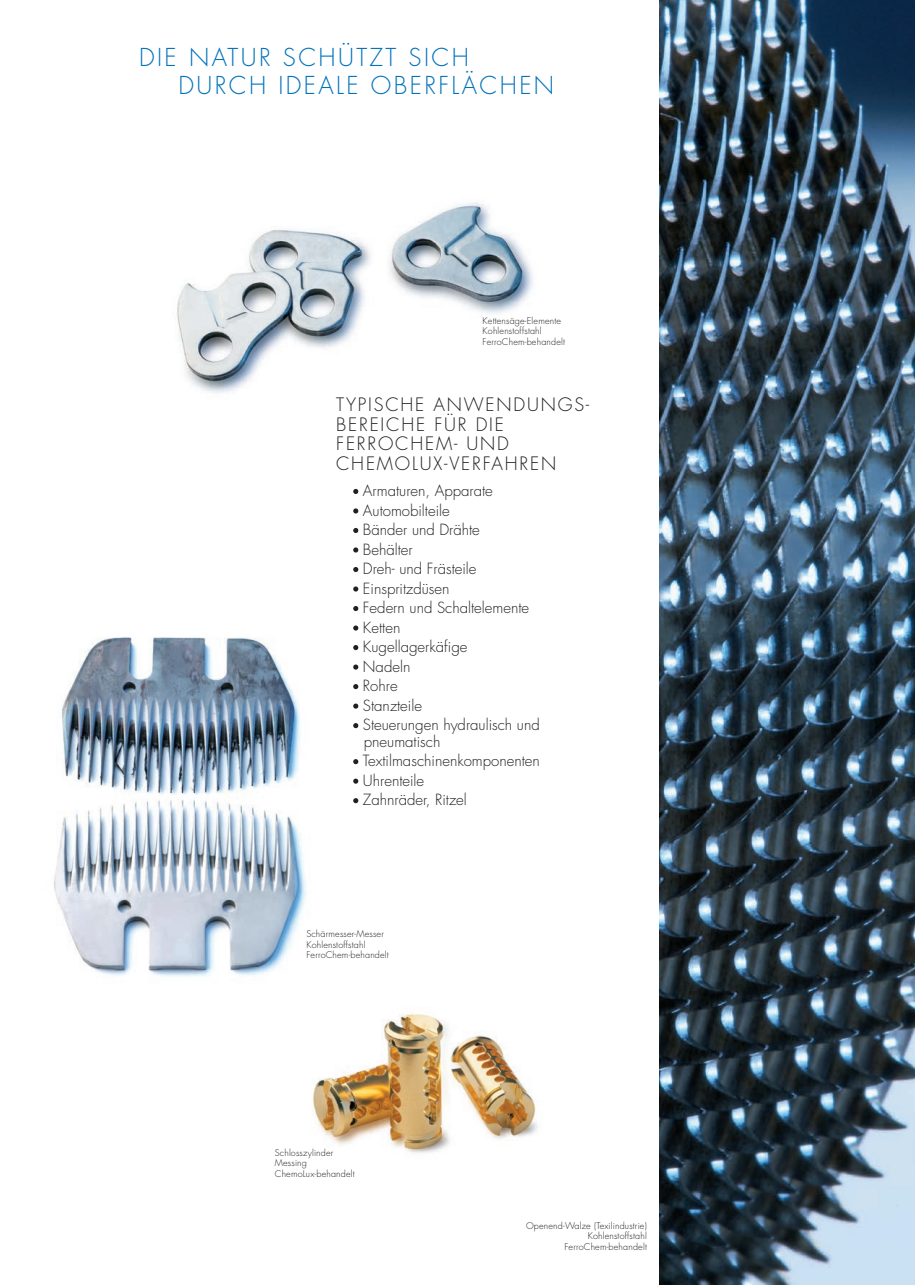
<style>
.page{position:relative;width:915px;height:1285px;background:#fff}
.page>*{position:absolute;margin:0;border:0;box-sizing:border-box;transform-origin:0 0}
.t1{font:300 24px/28.5px "Futura";letter-spacing:.1em;color:#0072bc}
.t2{font:300 18px/19.5px "Futura";letter-spacing:.1em;color:#231f20}
.t3{font:300 15px/19.5px "Futura";color:#231f20}
.t4{font:300 9px/10.5px "Futura";letter-spacing:.02em;color:#231f20}
</style>
<div class="page">
<img style="left:177px;top:202px;width:356px;height:191px">
<img style="left:659px;top:0;width:255px;height:1284px">
<img style="left:54px;top:637px;width:253px;height:340px">
<img style="left:312px;top:1013px;width:226px;height:140px">
<svg style="left:353px;top:798px;width:5px;height:5px"></svg>
<svg style="left:353px;top:778px;width:5px;height:5px"></svg>
<svg style="left:353px;top:759px;width:5px;height:5px"></svg>
<svg style="left:353px;top:723px;width:5px;height:5px"></svg>
<svg style="left:353px;top:703px;width:5px;height:5px"></svg>
<svg style="left:353px;top:684px;width:5px;height:5px"></svg>
<svg style="left:353px;top:664px;width:5px;height:5px"></svg>
<svg style="left:353px;top:645px;width:5px;height:5px"></svg>
<svg style="left:353px;top:625px;width:5px;height:5px"></svg>
<svg style="left:353px;top:606px;width:5px;height:5px"></svg>
<svg style="left:353px;top:586px;width:5px;height:5px"></svg>
<svg style="left:353px;top:567px;width:5px;height:5px"></svg>
<svg style="left:353px;top:547px;width:5px;height:5px"></svg>
<svg style="left:353px;top:528px;width:5px;height:5px"></svg>
<svg style="left:353px;top:508px;width:5px;height:5px"></svg>
<svg style="left:353px;top:489px;width:5px;height:5px"></svg>
<h1 class="t1" style="left:178px;top:45px;width:377px;text-indent:-39px">DIE NATUR SCHÜTZT SICH<br>DURCH IDEALE OBERFLÄCHEN</h1>
<p class="t4" style="left:482px;top:316px;width:84px">Kettensäge-Elemente<br>Kohlenstoffstahl<br>FerroChem-behandelt</p>
<p class="t2" style="left:336px;top:396px;width:254px">TYPISCHE ANWENDUNGS-<br>BEREICHE FÜR DIE<br>FERROCHEM- UND<br>CHEMOLUX-VERFAHREN</p>
<p class="t3" style="left:363px;top:482px;width:178px">Armaturen, Apparate<br>Automobilteile<br>Bänder und Drähte<br>Behälter<br>Dreh- und Frästeile<br>Einspritzdüsen<br>Federn und Schaltelemente<br>Ketten<br>Kugellagerkäfige<br>Nadeln<br>Rohre<br>Stanzteile<br>Steuerungen hydraulisch und</p>
<p class="t3" style="left:363px;top:732px;width:178px">pneumatisch<br>Textilmaschinenkomponenten<br>Uhrenteile<br>Zahnräder, Ritzel</p>
<p class="t4" style="left:306px;top:929px;width:84px">Schärmesser-Messer<br>Kohlenstoffstahl<br>FerroChem-behandelt</p>
<p class="t4" style="left:275px;top:1147px;width:81px">Schlosszylinder<br>Messing<br>ChemoLux-behandelt</p>
<p class="t4" style="left:526px;top:1220px;width:122px;text-align:right">Openend-Walze (Texilindustrie)<br>Kohlenstoffstahl<br>FerroChem-behandelt</p>
</div>
